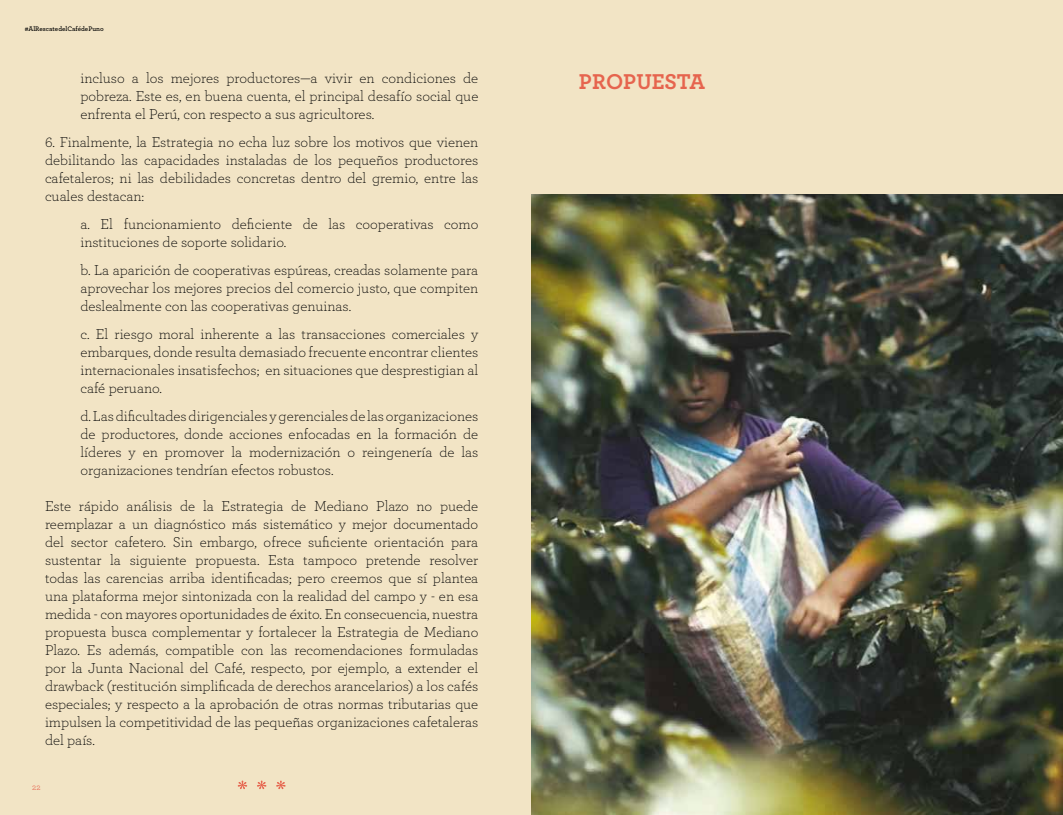
<style>
.page{position:relative;width:1063px;height:815px;background:#f2e4c5}
.page>*{position:absolute;margin:0;border:0;box-sizing:border-box;transform-origin:0 0}
.t1{font:700 22.5px "Archer";color:#e6644e}
.t2{font:300 15px/18px "Archer";color:#000;text-align:justify}
.t3{font:8.75px "Archer";color:#e6644e}
.t4{font:600 6.88px "Archer";color:#000}
</style>
<div class="page">
<img style="left:531px;top:194px;width:532px;height:621px">
<svg style="left:238px;top:781px;width:48px;height:8px"></svg>
<p class="t4" style="left:25px;top:23px;width:80px">#AlRescatedelCafédePuno</p>
<p class="t2" style="left:80px;top:68px;width:399px">incluso a los mejores productores—a vivir en condiciones de pobreza. Este es, en buena cuenta, el principal desafío social que enfrenta el Perú, con respecto a sus agricultores.</p>
<p class="t2" style="left:45px;top:132px;width:435px">6. Finalmente, la Estrategia no echa luz sobre los motivos que vienen debilitando las capacidades instaladas de los pequeños productores cafetaleros; ni las debilidades concretas dentro del gremio, entre las cuales destacan:</p>
<p class="t2" style="left:80px;top:214px;width:399px">a. El funcionamiento deficiente de las cooperativas como instituciones de soporte solidario.</p>
<p class="t2" style="left:80px;top:260px;width:399px">b. La aparición de cooperativas espúreas, creadas solamente para aprovechar los mejores precios del comercio justo, que compiten deslealmente con las cooperativas genuinas.</p>
<p class="t2" style="left:80px;top:324px;width:399px">c. El riesgo moral inherente a las transacciones comerciales y embarques, donde resulta demasiado frecuente encontrar clientes internacionales insatisfechos; en situaciones que desprestigian al café peruano.</p>
<p class="t2" style="left:80px;top:406px;width:399px">d. Las dificultades dirigenciales y gerenciales de las organizaciones de productores, donde acciones enfocadas en la formación de líderes y en promover la modernización o reingenería de las organizaciones tendrían efectos robustos.</p>
<p class="t2" style="left:45px;top:496px;width:435px">Este rápido análisis de la Estrategia de Mediano Plazo no puede reemplazar a un diagnóstico más sistemático y mejor documentado del sector cafetero. Sin embargo, ofrece suficiente orientación para sustentar la siguiente propuesta. Esta tampoco pretende resolver todas las carencias arriba identificadas; pero creemos que sí plantea una plataforma mejor sintonizada con la realidad del campo y - en esa medida - con mayores oportunidades de éxito. En consecuencia, nuestra propuesta busca complementar y fortalecer la Estrategia de Mediano Plazo. Es además, compatible con las recomendaciones formuladas por la Junta Nacional del Café, respecto, por ejemplo, a extender el drawback (restitución simplificada de derechos arancelarios) a los cafés especiales; y respecto a la aprobación de otras normas tributarias que impulsen la competitividad de las pequeñas organizaciones cafetaleras del país.</p>
<p class="t3" style="left:32px;top:781px;width:10px">22</p>
<h1 class="t1" style="left:579px;top:64px;width:128px">PROPUESTA</h1>
</div>
